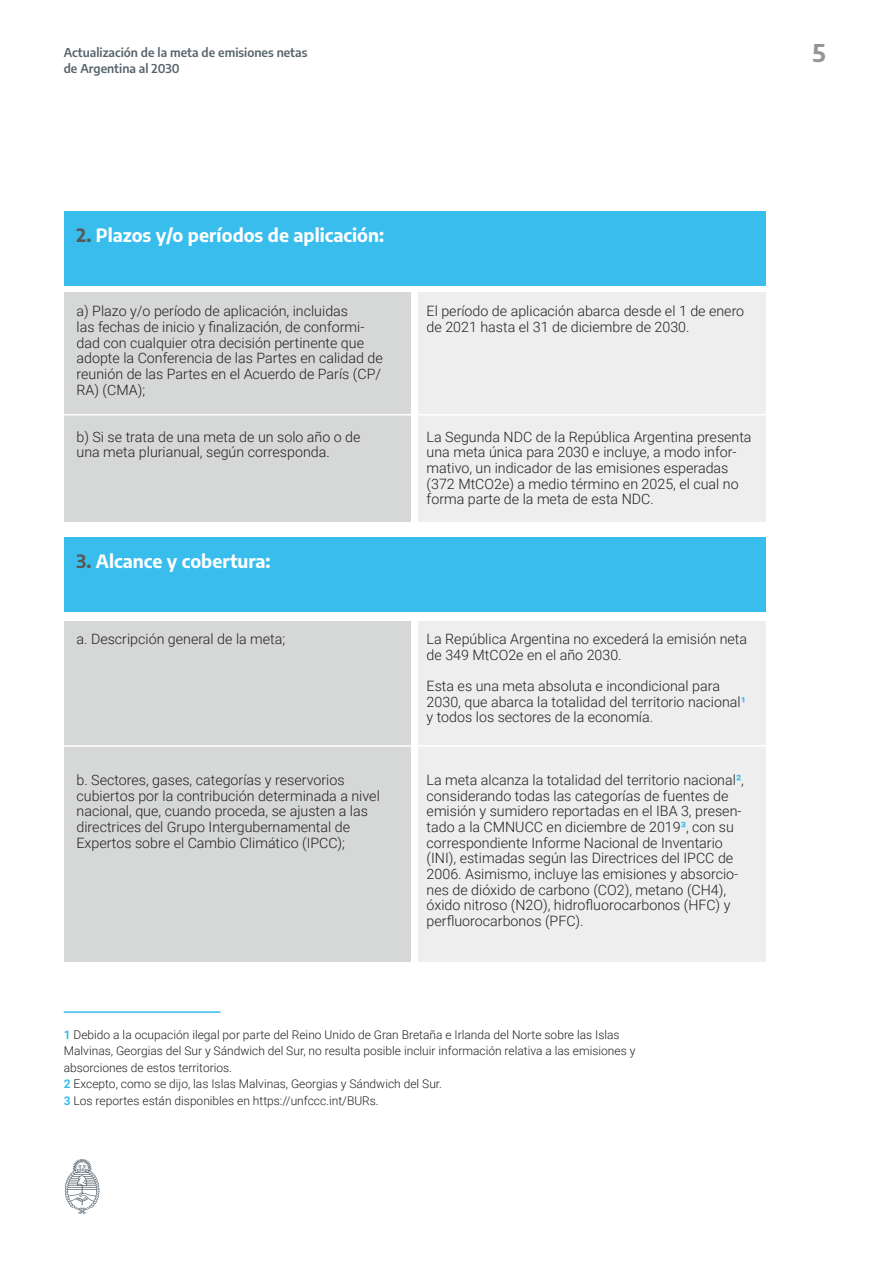
<style>
.page{position:relative;width:893px;height:1263px;background:#fff}
.page>*{position:absolute;margin:0;border:0;box-sizing:border-box;transform-origin:0 0}
.t1{font:700 24px "Encode Sans";color:#949594}
.t2{font:700 18px "Encode Sans";color:#fff}
.t3{font:300 14.25px/15.6px "Roboto";color:#231f20}
.t4{font:300 12px/16.5px "Roboto";color:#231f20}
.t5{font:600 12px/15.8px "Encode Sans";color:#55636c}
.s1{color:#575855}
.s2{font-weight:700;color:#39bded}
</style>
<div class="page">
<svg style="left:65px;top:1159px;width:34px;height:55px"></svg>
<div style="left:418px;top:293px;width:347px;height:229px;background:#eeeeef"></div>
<div style="left:418px;top:620px;width:347px;height:341px;background:#eeeeef"></div>
<div style="left:64px;top:293px;width:346px;height:229px;background:#d6d7d7"></div>
<div style="left:64px;top:620px;width:346px;height:341px;background:#d6d7d7"></div>
<div style="left:64px;top:212px;width:701px;height:74px;background:#39bded"></div>
<div style="left:64px;top:537px;width:701px;height:75px;background:#39bded"></div>
<hr style="left:64px;top:1011px;width:157px;height:2px;background:#34bced">
<hr style="left:58px;top:414px;width:713px;height:1px;background:#fff">
<hr style="left:61px;top:745px;width:713px;height:2px;background:#fff">
<p class="t5" style="left:64px;top:44px;width:245px">Actualización de la meta de emisiones netas de Argentina al 2030</p>
<h1 class="t1" style="left:812px;top:35px;width:15px">5</h1>
<p class="t2" style="left:77px;top:222px;width:309px"><span class="s1">2.</span> Plazos y/o períodos de aplicación:</p>
<p class="t3" style="left:77px;top:303px;width:308px">a) Plazo y/o período de aplicación, incluidas<br>las fechas de inicio y finalización, de conformi&shy;dad con cualquier otra decisión pertinente que adopte la Conferencia de las Partes en calidad de reunión de las Partes en el Acuerdo de París (CP/ RA) (CMA);</p>
<p class="t3" style="left:77px;top:428px;width:286px">b) Si se trata de una meta de un solo año o de una meta plurianual, según corresponda.</p>
<p class="t2" style="left:77px;top:548px;width:196px"><span class="s1">3.</span> Alcance y cobertura:</p>
<p class="t3" style="left:77px;top:630px;width:210px">a. Descripción general de la meta;</p>
<p class="t3" style="left:77px;top:772px;width:305px">b. Sectores, gases, categorías y reservorios cubiertos por la contribución determinada a nivel nacional, que, cuando proceda, se ajusten a las directrices del Grupo Intergubernamental de Expertos sobre el Cambio Climático (IPCC);</p>
<p class="t3" style="left:427px;top:303px;width:319px">El período de aplicación abarca desde el 1 de enero de 2021 hasta el 31 de diciembre de 2030.</p>
<p class="t3" style="left:427px;top:428px;width:326px">La Segunda NDC de la República Argentina presenta una meta única para 2030 e incluye, a modo infor&shy;mativo, un indicador de las emisiones esperadas (372 MtCO2e) a medio término en 2025, el cual no forma parte de la meta de esta NDC.</p>
<p class="t3" style="left:427px;top:630px;width:322px">La República Argentina no excederá la emisión neta de 349 MtCO2e en el año 2030.</p>
<p class="t3" style="left:427px;top:677px;width:321px">Esta es una meta absoluta e incondicional para<br>2030, que abarca la totalidad del territorio nacional<span class="s2">¹ </span>y todos los sectores de la economía.</p>
<p class="t3" style="left:427px;top:772px;width:319px">La meta alcanza la totalidad del territorio nacional<span class="s2">²</span>, considerando todas las categorías de fuentes de emisión y sumidero reportadas en el IBA 3, presen&shy;tado a la CMNUCC en diciembre de 2019<span class="s2">³</span>, con su correspondiente Informe Nacional de Inventario (INI), estimadas según las Directrices del IPCC de 2006. Asimismo, incluye las emisiones y absorcio&shy;nes de dióxido de carbono (CO2), metano (CH4), óxido nitroso (N2O), hidrofluorocarbonos (HFC) y perfluorocarbonos (PFC).</p>
<p class="t4" style="left:64px;top:1026px;width:573px"><span class="s2">1</span> Debido a la ocupación ilegal por parte del Reino Unido de Gran Bretaña e Irlanda del Norte sobre las Islas Malvinas, Georgias del Sur y Sándwich del Sur, no resulta posible incluir información relativa a las emisiones y absorciones de estos territorios.<br><span class="s2">2</span> Excepto, como se dijo, las Islas Malvinas, Georgias y Sándwich del Sur.<br><span class="s2">3</span> Los reportes están disponibles en https://unfccc.int/BURs.</p>
</div>
